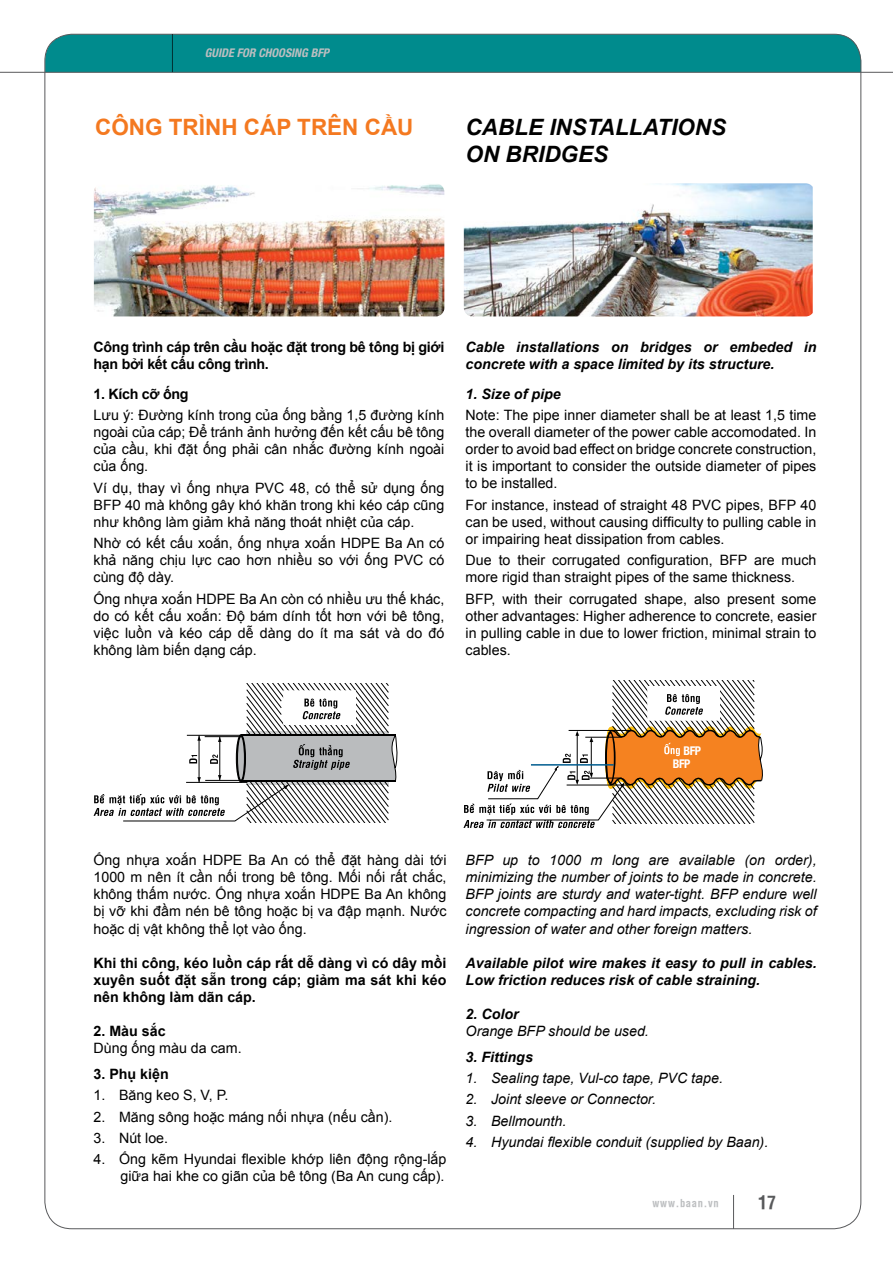
<style>
.page{position:relative;width:893px;height:1263px;background:#fff}
.page>*{position:absolute;margin:0;border:0;box-sizing:border-box;transform-origin:0 0}
.t1{font:italic 700 22.5px/27px "Arial";color:#000}
.t2{font:700 22.5px "Arial";color:#f47920}
.t3{font:700 18px "VNI Helve Condense";color:#58595b}
.t4{font:14.25px/17.1px "Arial";color:#000;text-align:justify}
.t5{font:italic 14.25px/17.1px "Arial";color:#000;text-align:justify}
.t6{font:700 14.25px/17.1px "Arial";letter-spacing:-.02em;color:#000}
.t7{font:italic 700 14.25px/17.1px "Arial";color:#000}
.t8{font:italic 700 condensed 12px "Helvetica Vn";color:#bcbec0}
.t9{font:700 condensed 12px "Helvetica Vn";letter-spacing:-.03em;color:#fff}
.t10{font:700 10.5px "VNI Helve Condense";letter-spacing:.06em;color:#bcbec0}
</style>
<div class="page">
<div style="left:45px;top:34px;width:816px;height:38px;background:#008b8d"></div>
<hr style="left:0;top:72px;width:893px;height:1px;background:#58595b">
<hr style="left:172px;top:34px;width:1px;height:38px;background:#58595b">
<hr style="left:733px;top:1195px;width:1px;height:34px;background:#58595b">
<img style="left:94px;top:184px;width:350px;height:132px">
<img style="left:464px;top:183px;width:349px;height:133px">
<svg style="left:94px;top:684px;width:304px;height:139px"></svg>
<svg style="left:463px;top:680px;width:300px;height:148px"></svg>
<p class="t8" style="left:205px;top:45px;width:126px">GUIDE FOR CHOOSING BFP</p>
<p class="t2" style="left:95px;top:113px;width:320px">CÔNG TRÌNH CÁP TRÊN CẦU</p>
<p class="t1" style="left:466px;top:115px;width:262px">CABLE INSTALLATIONS<br>ON BRIDGES</p>
<p class="t6" style="left:94px;top:338px;width:352px">Công trình cáp trên cầu hoặc đặt trong bê tông bị giới hạn bởi kết cấu công trình.</p>
<p class="t6" style="left:94px;top:385px;width:97px">1. Kích cỡ ống</p>
<p class="t4" style="left:94px;top:406px;width:352px">Lưu ý: Đường kính trong của ống bằng 1,5 đường kính ngoài của cáp; Để tránh ảnh hưởng đến kết cấu bê tông của cầu, khi đặt ống phải cân nhắc đường kính ngoài của ống.</p>
<p class="t4" style="left:94px;top:479px;width:352px">Ví dụ, thay vì ống nhựa PVC 48, có thể sử dụng ống BFP 40 mà không gây khó khăn trong khi kéo cáp cũng như không làm giảm khả năng thoát nhiệt của cáp.</p>
<p class="t4" style="left:94px;top:535px;width:352px">Nhờ có kết cấu xoắn, ống nhựa xoắn HDPE Ba An có khả năng chịu lực cao hơn nhiều so với ống PVC có cùng độ dày.</p>
<p class="t4" style="left:94px;top:590px;width:352px">Ống nhựa xoắn HDPE Ba An còn có nhiều ưu thế khác, do có kết cấu xoắn: Độ bám dính tốt hơn với bê tông, việc luồn và kéo cáp dễ dàng do ít ma sát và do đó không làm biến dạng cáp.</p>
<p class="t7" style="left:466px;top:339px;width:352px">Cable installations on bridges or embeded in concrete with a space limited by its structure.</p>
<p class="t7" style="left:466px;top:386px;width:97px">1. Size of pipe</p>
<p class="t4" style="left:466px;top:406px;width:352px">Note: The pipe inner diameter shall be at least 1,5 time the overall diameter of the power cable accomodated. In order to avoid bad effect on bridge concrete construction, it is important to consider the outside diameter of pipes to be installed.</p>
<p class="t4" style="left:466px;top:496px;width:352px">For instance, instead of straight 48 PVC pipes, BFP 40 can be used, without causing difficulty to pulling cable in or impairing heat dissipation from cables.</p>
<p class="t4" style="left:466px;top:552px;width:352px">Due to their corrugated configuration, BFP are much more rigid than straight pipes of the same thickness.</p>
<p class="t4" style="left:466px;top:590px;width:352px">BFP, with their corrugated shape, also present some other advantages: Higher adherence to concrete, easier in pulling cable in due to lower friction, minimal strain to cables.</p>
<p class="t9" style="left:683px;top:742px;width:19px">BFP</p>
<p class="t9" style="left:673px;top:755px;width:19px">BFP</p>
<p class="t4" style="left:94px;top:852px;width:354px">Ống nhựa xoắn HDPE Ba An có thể đặt hàng dài tới 1000 m nên ít cần nối trong bê tông. Mối nối rất chắc, không thấm nước. Ống nhựa xoắn HDPE Ba An không bị vỡ khi đầm nén bê tông hoặc bị va đập mạnh. Nước hoặc dị vật không thể lọt vào ống.</p>
<p class="t6" style="left:94px;top:955px;width:354px;text-align:justify">Khi thi công, kéo luồn cáp rất dễ dàng vì có dây mồi xuyên suốt đặt sẵn trong cáp; giảm ma sát khi kéo nên không làm dãn cáp.</p>
<p class="t6" style="left:94px;top:1023px;width:74px">2. Màu sắc</p>
<p class="t4" style="left:94px;top:1040px;width:150px">Dùng ống màu da cam.</p>
<p class="t6" style="left:94px;top:1066px;width:77px">3. Phụ kiện</p>
<p class="t4" style="left:94px;top:1087px;width:136px">1. Băng keo S, V, P.</p>
<p class="t4" style="left:94px;top:1108px;width:300px">2. Măng sông hoặc máng nối nhựa (nếu cần).</p>
<p class="t4" style="left:94px;top:1129px;width:76px">3. Nút loe.</p>
<p class="t4" style="left:94px;top:1151px;width:354px;text-align:right">4. Ống kẽm Hyundai flexible khớp liên động rộng-lắp giữa hai khe co giãn của bê tông (Ba An cung cấp).</p>
<p class="t5" style="left:466px;top:852px;width:353px">BFP up to 1000 m long are available (on order), minimizing the number of joints to be made in concrete.<br>BFP joints are sturdy and water-tight. BFP endure well concrete compacting and hard impacts, excluding risk of ingression of water and other foreign matters.</p>
<p class="t7" style="left:466px;top:955px;width:352px">Available pilot wire makes it easy to pull in cables.<br>Low friction reduces risk of cable straining.</p>
<p class="t7" style="left:466px;top:1006px;width:55px">2. Color</p>
<p class="t5" style="left:466px;top:1023px;width:185px">Orange BFP should be used.</p>
<p class="t7" style="left:466px;top:1049px;width:69px">3. Fittings</p>
<p class="t5" style="left:466px;top:1070px;width:259px">1. Sealing tape, Vul-co tape, PVC tape.</p>
<p class="t5" style="left:466px;top:1091px;width:192px">2. Joint sleeve or Connector.</p>
<p class="t5" style="left:466px;top:1112px;width:102px">3. Bellmounth.</p>
<p class="t5" style="left:466px;top:1134px;width:304px">4. Hyundai flexible conduit (supplied by Baan).</p>
<p class="t10" style="left:652px;top:1194px;width:68px">www.baan.vn</p>
<p class="t3" style="left:758px;top:1188px;width:20px">17</p>
</div>
